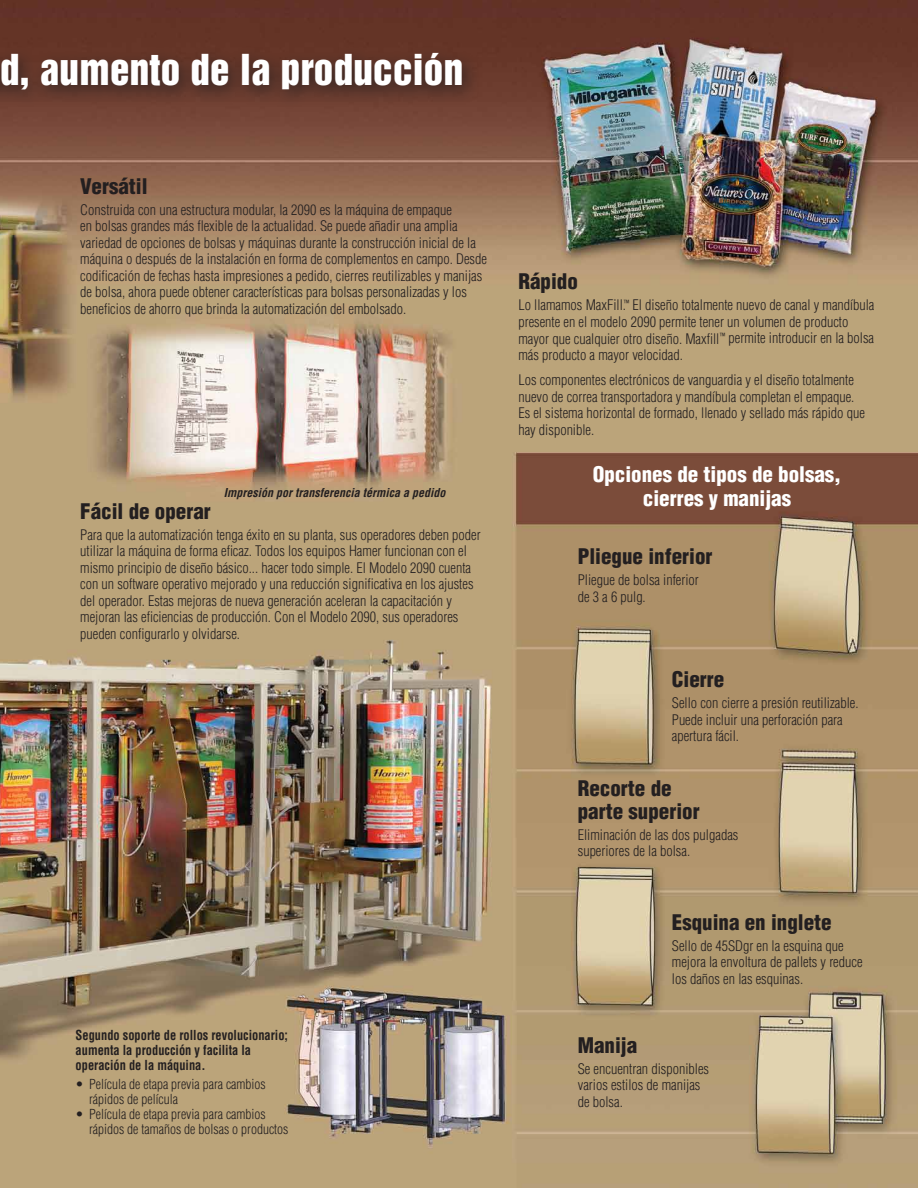
<style>
.page{position:relative;width:918px;height:1188px;background:#fff}
.page>*{position:absolute;margin:0;border:0;box-sizing:border-box;transform-origin:0 0}
.t1{font:39px "Helvetica Inserat";letter-spacing:.005em;color:#fff}
.t2{font:900 condensed 21px/22.5px "Helvetica";color:#231f20}
.t3{font:900 condensed 21px/24px "Helvetica";color:#fff;text-align:center}
.t4{font:300 condensed 14.25px/16.5px "Helvetica";color:#231f20}
.t5{font:300 condensed 13.5px/15px "Helvetica";color:#231f20}
.t6{font:700 condensed 13.5px/15px "Helvetica";color:#231f20;scale:.92 1}
.t7{font:italic 700 condensed 12px "Helvetica";color:#231f20}
</style>
<div class="page">
<img style="left:0;top:0;width:918px;height:1188px">
<div style="left:0;top:45px;width:481px;height:114px;background:#231f20;opacity:.75"></div>
<h1 class="t1" style="left:0;top:47px;width:465px">d, aumento de la producción</h1>
<h2 class="t2" style="left:80px;top:175px;width:69px">Versátil</h2>
<p class="t4" style="left:80px;top:201px;width:408px">Construida con una estructura modular, la 2090 es la máquina de empaque<br>en bolsas grandes más flexible de la actualidad. Se puede añadir una amplia variedad de opciones de bolsas y máquinas durante la construcción inicial de la máquina o después de la instalación en forma de complementos en campo. Desde codificación de fechas hasta impresiones a pedido, cierres reutilizables y manijas de bolsa, ahora puede obtener características para bolsas personalizadas y los beneficios de ahorro que brinda la automatización del embolsado.</p>
<p class="t7" style="left:224px;top:485px;width:223px">Impresión por transferencia térmica a pedido</p>
<h2 class="t2" style="left:80px;top:500px;width:132px">Fácil de operar</h2>
<p class="t4" style="left:80px;top:526px;width:402px">Para que la automatización tenga éxito en su planta, sus operadores deben poder utilizar la máquina de forma eficaz. Todos los equipos Hamer funcionan con el mismo principio de diseño básico... hacer todo simple. El Modelo 2090 cuenta con un software operativo mejorado y una reducción significativa en los ajustes del operador. Estas mejoras de nueva generación aceleran la capacitación y mejoran las eficiencias de producción. Con el Modelo 2090, sus operadores pueden configurarlo y olvidarse.</p>
<p class="t6" style="left:76px;top:1027px;width:232px">Segundo soporte de rollos revolucionario; aumenta la producción y facilita la operación de la máquina.</p>
<p class="t5" style="left:89px;top:1077px;width:178px;text-indent:-14px">• Película de etapa previa para cambios rápidos de película</p>
<p class="t5" style="left:89px;top:1107px;width:201px;text-indent:-14px">• Película de etapa previa para cambios rápidos de tamaños de bolsas o productos</p>
<h2 class="t2" style="left:518px;top:270px;width:61px">Rápido</h2>
<p class="t4" style="left:518px;top:297px;width:358px">Lo llamamos MaxFill.<sup>™</sup> El diseño totalmente nuevo de canal y mandíbula presente en el modelo 2090 permite tener un volumen de producto mayor que cualquier otro diseño. Maxfill<sup>™</sup> permite introducir en la bolsa más producto a mayor velocidad.</p>
<p class="t4" style="left:518px;top:372px;width:348px">Los componentes electrónicos de vanguardia y el diseño totalmente nuevo de correa transportadora y mandíbula completan el empaque.<br>Es el sistema horizontal de formado, llenado y sellado más rápido que hay disponible.</p>
<h2 class="t3" style="left:593px;top:462px;width:250px">Opciones de tipos de bolsas, cierres y manijas</h2>
<h2 class="t2" style="left:578px;top:545px;width:136px">Pliegue inferior</h2>
<p class="t4" style="left:578px;top:572px;width:123px">Pliegue de bolsa inferior de 3 a 6 pulg.</p>
<h2 class="t2" style="left:672px;top:668px;width:54px">Cierre</h2>
<p class="t4" style="left:672px;top:695px;width:188px">Sello con cierre a presión reutilizable.<br>Puede incluir una perforación para apertura fácil.</p>
<h2 class="t2" style="left:578px;top:777px;width:123px">Recorte de parte superior</h2>
<p class="t4" style="left:578px;top:826px;width:162px">Eliminación de las dos pulgadas superiores de la bolsa.</p>
<h2 class="t2" style="left:672px;top:911px;width:161px">Esquina en inglete</h2>
<p class="t4" style="left:672px;top:937px;width:192px">Sello de 45SDgr en la esquina que mejora la envoltura de pallets y reduce los daños en las esquinas.</p>
<h2 class="t2" style="left:578px;top:1033px;width:61px">Manija</h2>
<p class="t4" style="left:578px;top:1060px;width:133px">Se encuentran disponibles varios estilos de manijas de bolsa.</p>
</div>
